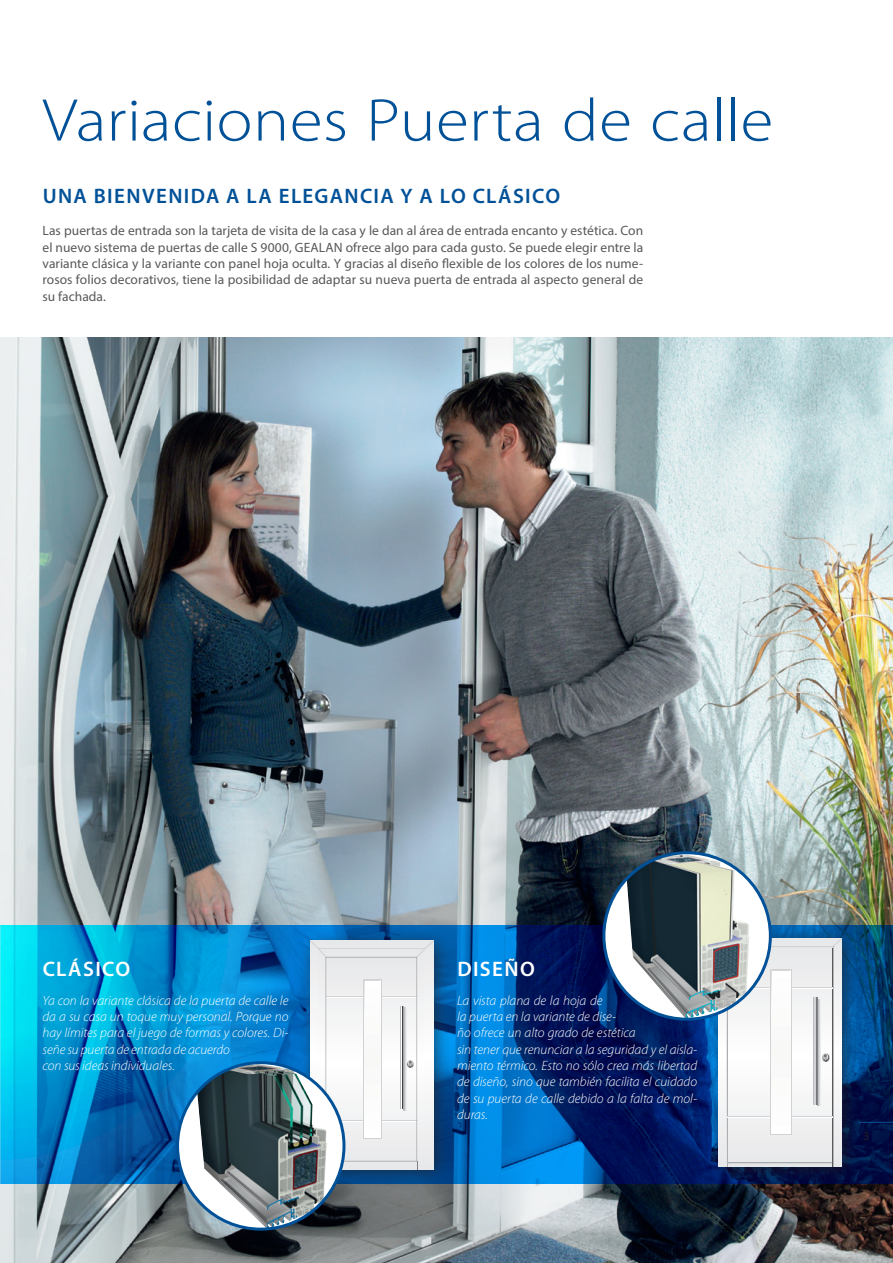
<style>
.page{position:relative;width:893px;height:1263px;background:#fff}
.page>*{position:absolute;margin:0;border:0;box-sizing:border-box;transform-origin:0 0}
.t1{font:300 60.75px "Myriad Pro";letter-spacing:.005em;color:#015198;scale:1.11 1}
.t2{font:600 21px "Myriad Pro";letter-spacing:.065em;color:#015198}
.t3{font:600 21px "Myriad Pro";letter-spacing:.065em;color:#fff}
.t4{font:italic 300 13.5px/16.4px "Myriad Pro";color:#fff}
.t5{font:13.5px/16.4px "Myriad Pro";letter-spacing:.005em;color:#57585a;text-align:justify}
.t6{font:12px "Myriad Pro";color:#231f20}
</style>
<div class="page">
<img style="left:0;top:337px;width:893px;height:926px">
<svg style="left:623px;top:1184px;width:140px;height:30px;background:#0a1726"></svg>
<svg style="left:0;top:926px;width:893px;height:257px;background:#0163a7"></svg>
<div style="left:299px;top:929px;width:152px;height:257px;background:#231f20;opacity:.6"></div>
<svg style="left:310px;top:941px;width:124px;height:228px"></svg>
<div style="left:707px;top:927px;width:152px;height:257px;background:#231f20;opacity:.6"></div>
<svg style="left:719px;top:938px;width:123px;height:229px;fill:#f1f2f3"></svg>
<svg style="left:832px;top:938px;width:10px;height:9px"></svg>
<div style="left:727px;top:947px;width:106px;height:219px;background:#f2f3f4"></div>
<svg style="left:816px;top:999px;width:4px;height:107px"></svg>
<svg style="left:814px;top:998px;width:3px;height:106px"></svg>
<svg style="left:727px;top:1162px;width:106px;height:5px"></svg>
<hr style="left:726px;top:946px;width:1px;height:221px;background:#e6e7e9">
<hr style="left:833px;top:946px;width:1px;height:221px;background:#b5b6b9">
<svg style="left:771px;top:946px;width:62px;height:2px"></svg>
<hr style="left:727px;top:987px;width:106px;height:1px;background:#d1d2d4">
<hr style="left:727px;top:1116px;width:106px;height:1px;background:#d1d2d4">
<svg style="left:770px;top:969px;width:21px;height:166px"></svg>
<div style="left:772px;top:970px;width:18px;height:164px;background:#fbfbfa"></div>
<svg style="left:772px;top:970px;width:18px;height:1px"></svg>
<svg style="left:822px;top:1054px;width:7px;height:7px"></svg>
<div style="left:604px;top:853px;width:166px;height:166px;background:#fff;border-radius:50%"></div>
<img style="left:627px;top:854px;width:122px;height:165px">
<svg style="left:327px;top:1181px;width:28px;height:30px"></svg>
<div style="left:178px;top:1063px;width:166px;height:166px;background:#fff;border-radius:50%"></div>
<img style="left:195px;top:1063px;width:132px;height:166px">
<hr style="left:859px;top:1122px;width:34px;height:1px;background:#015198">
<h1 class="t1" style="left:43px;top:84px;width:660px">Variaciones Puerta de calle</h1>
<h2 class="t2" style="left:43px;top:182px;width:519px">UNA BIENVENIDA A LA ELEGANCIA Y A LO CLÁSICO</h2>
<p class="t5" style="left:43px;top:222px;width:602px">Las puertas de entrada son la tarjeta de visita de la casa y le dan al área de entrada encanto y estética. Con el nuevo sistema de puertas de calle S 9000, GEALAN ofrece algo para cada gusto. Se puede elegir entre la variante clásica y la variante con panel hoja oculta. Y gracias al diseño flexible de los colores de los nume&shy;rosos folios decorativos, tiene la posibilidad de adaptar su nueva puerta de entrada al aspecto general de su fachada.</p>
<h2 class="t3" style="left:43px;top:955px;width:89px">CLÁSICO</h2>
<p class="t4" style="left:43px;top:992px;width:248px">Ya con la variante clásica de la puerta de calle le da a su casa un toque muy personal. Porque no hay límites para el juego de formas y colores. Di&shy;señe su puerta de entrada de acuerdo<br>con sus ideas individuales.</p>
<h2 class="t3" style="left:457px;top:955px;width:79px">DISEÑO</h2>
<p class="t4" style="left:457px;top:992px;width:242px">La vista plana de la hoja de<br>la puerta en la variante de dise-<br>ño ofrece un alto grado de estética<br>sin tener que renunciar a la seguridad y el aisla&shy;miento térmico. Esto no sólo crea más libertad de diseño, sino que también facilita el cuidado de su puerta de calle debido a la falta de mol&shy;duras.</p>
<p class="t6" style="left:863px;top:1128px;width:8px">3</p>
</div>
